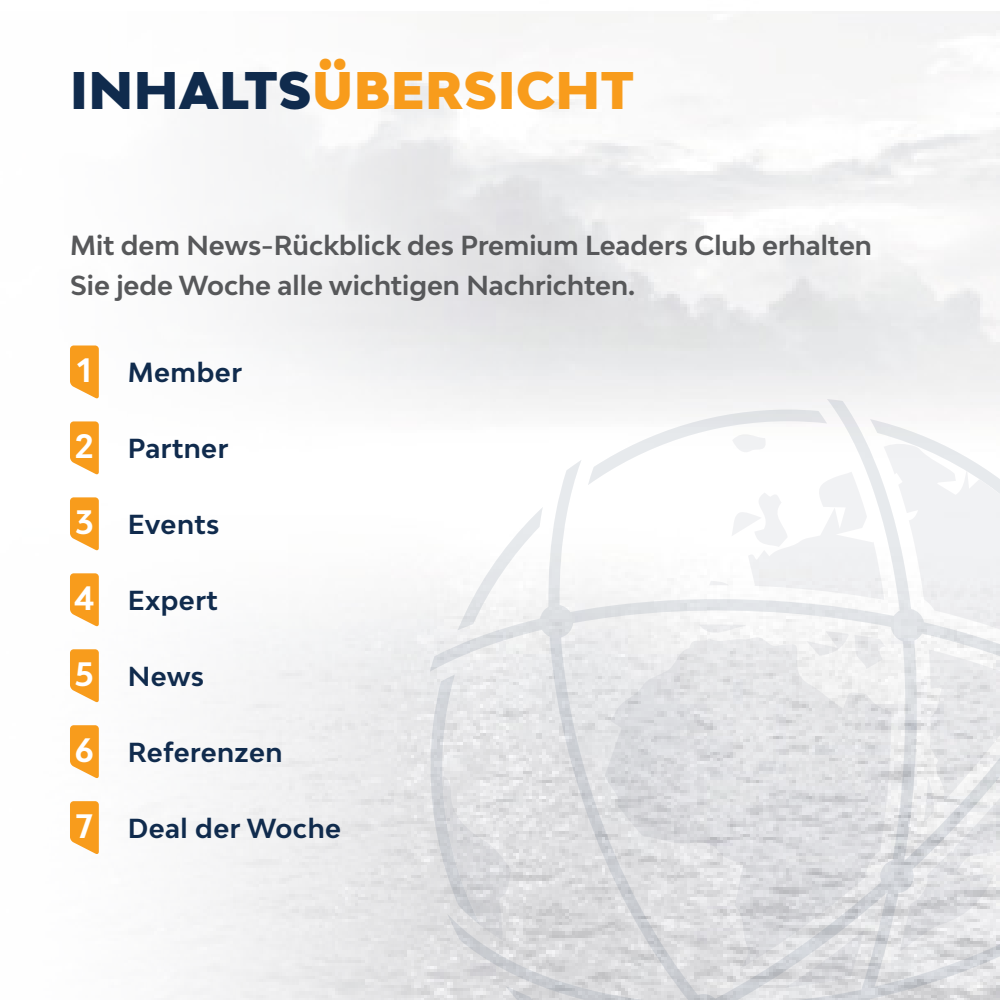
<style>
.page{position:relative;width:1000px;height:1000px;background:#fff}
.page>*{position:absolute;margin:0;border:0;box-sizing:border-box;transform-origin:0 0}
.t1{font:900 50px "Bw Modelica";letter-spacing:.01em;color:#f89c1c}
.t2{font:700 32px "Bw Modelica";color:#fff}
.t3{font:700 26px/40px "Bw Modelica";color:#57585a}
.t4{font:700 26px "Bw Modelica";letter-spacing:.02em;color:#102b4d}
.s1{color:#102b4d}
</style>
<div class="page">
<svg style="left:70px;top:346px;width:29px;height:53px;background:#f8a93a"></svg>
<svg style="left:70px;top:421px;width:29px;height:54px;background:#f8aa3c"></svg>
<svg style="left:70px;top:497px;width:29px;height:54px;background:#f8aa3c"></svg>
<svg style="left:70px;top:573px;width:29px;height:54px;background:#f8aa3c"></svg>
<svg style="left:70px;top:649px;width:29px;height:54px;background:#f8aa3c"></svg>
<svg style="left:70px;top:725px;width:29px;height:54px;background:#f8a93c"></svg>
<svg style="left:70px;top:801px;width:29px;height:54px;background:#f8a93c"></svg>
<svg style="left:430px;top:399px;width:570px;height:601px"></svg>
<p class="t1" style="left:70px;top:58px;width:565px"><span class="s1">INHALTS</span>ÜBERSICHT</p>
<p class="t3" style="left:70px;top:225px;width:803px">Mit dem News-Rückblick des Premium Leaders Club erhalten<br>Sie jede Woche alle wichtigen Nachrichten.</p>
<p class="t2" style="left:77px;top:349px;width:16px">1</p>
<p class="t4" style="left:128px;top:356px;width:116px">Member</p>
<p class="t2" style="left:75px;top:425px;width:20px">2</p>
<p class="t4" style="left:128px;top:432px;width:102px">Partner</p>
<p class="t2" style="left:75px;top:501px;width:20px">3</p>
<p class="t4" style="left:128px;top:508px;width:93px">Events</p>
<p class="t2" style="left:74px;top:577px;width:22px">4</p>
<p class="t4" style="left:128px;top:584px;width:92px">Expert</p>
<p class="t2" style="left:75px;top:653px;width:20px">5</p>
<p class="t4" style="left:128px;top:660px;width:78px">News</p>
<p class="t2" style="left:75px;top:729px;width:20px">6</p>
<p class="t4" style="left:128px;top:736px;width:156px">Referenzen</p>
<p class="t2" style="left:76px;top:805px;width:19px">7</p>
<p class="t4" style="left:128px;top:811px;width:215px">Deal der Woche</p>
</div>
